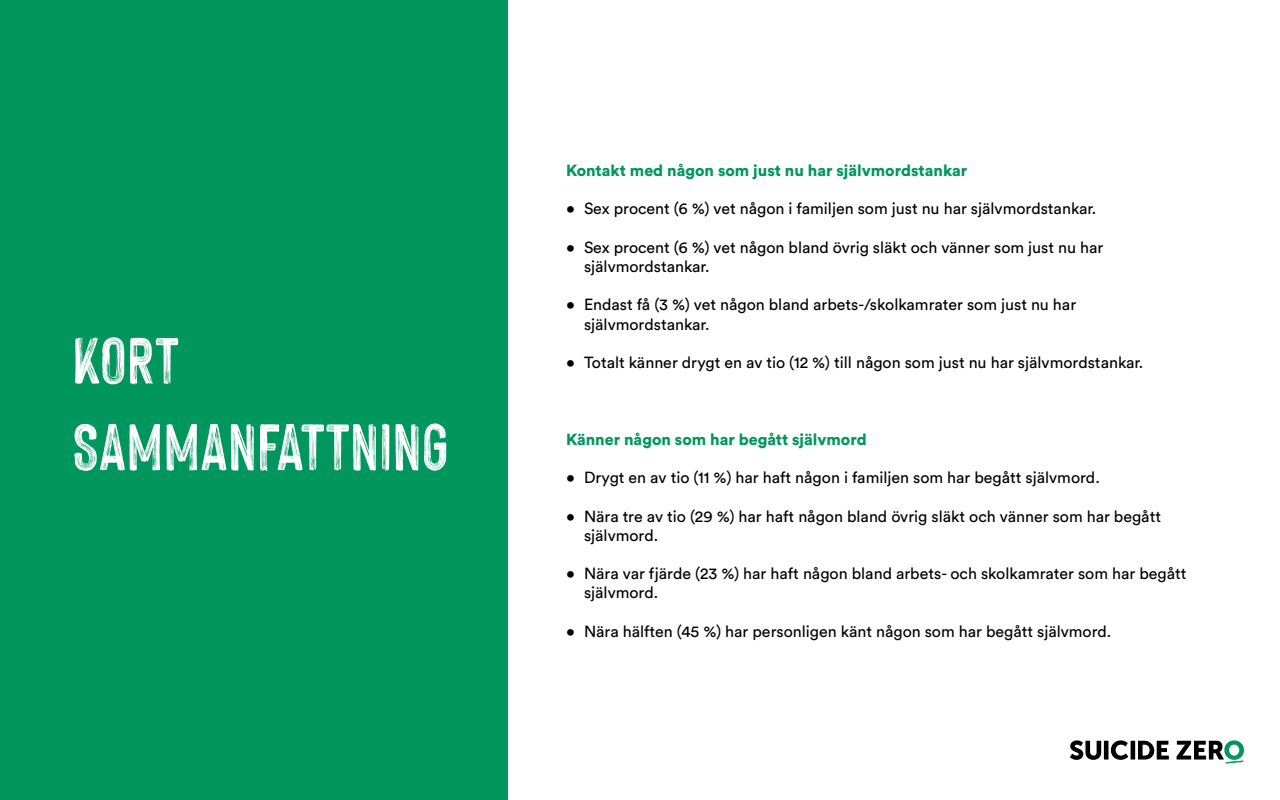
<style>
.page{position:relative;width:1280px;height:800px;background:#fff}
.page>*{position:absolute;margin:0;border:0;box-sizing:border-box;transform-origin:0 0}
.t1{font:72px/86.4px "Hackney Personal Use Only";color:#fff}
.t2{font:16px/19.2px "Circular Std";color:#000}
.t3{font:900 16px "Circular Std";color:#00965e}
</style>
<div class="page">
<svg style="left:1070px;top:740px;width:31px;height:20px"></svg>
<hr style="left:1104px;top:741px;width:4px;height:19px;background:#000">
<svg style="left:1111px;top:740px;width:17px;height:20px"></svg>
<hr style="left:1131px;top:741px;width:4px;height:19px;background:#000">
<svg style="left:1138px;top:741px;width:31px;height:19px"></svg>
<svg style="left:1177px;top:740px;width:67px;height:24px"></svg>
<div style="left:0;top:0;width:508px;height:800px;background:#00965e"></div>
<h1 class="t1" style="left:72px;top:315px;width:378px">KORT<br>SAMMANFATTNING</h1>
<p class="t3" style="left:566px;top:160px;width:403px">Kontakt med någon som just nu har självmordstankar</p>
<p class="t2" style="left:566px;top:199px;width:532px">• Sex procent (6 %) vet någon i familjen som just nu har självmordstankar.</p>
<p class="t2" style="left:584px;top:237px;width:521px;text-indent:-18px">• Sex procent (6 %) vet någon bland övrig släkt och vänner som just nu har självmordstankar.</p>
<p class="t2" style="left:584px;top:295px;width:494px;text-indent:-18px">• Endast få (3 %) vet någon bland arbets-/skolkamrater som just nu har självmordstankar.</p>
<p class="t2" style="left:566px;top:353px;width:579px">• Totalt känner drygt en av tio (12 %) till någon som just nu har självmordstankar.</p>
<p class="t3" style="left:566px;top:429px;width:302px">Känner någon som har begått självmord</p>
<p class="t2" style="left:566px;top:468px;width:535px">• Drygt en av tio (11 %) har haft någon i familjen som har begått självmord.</p>
<p class="t2" style="left:584px;top:506px;width:579px;text-indent:-18px">• Nära tre av tio (29 %) har haft någon bland övrig släkt och vänner som har begått självmord.</p>
<p class="t2" style="left:584px;top:564px;width:604px;text-indent:-18px">• Nära var fjärde (23 %) har haft någon bland arbets- och skolkamrater som har begått självmord.</p>
<p class="t2" style="left:566px;top:621px;width:547px">• Nära hälften (45 %) har personligen känt någon som har begått självmord.</p>
</div>
